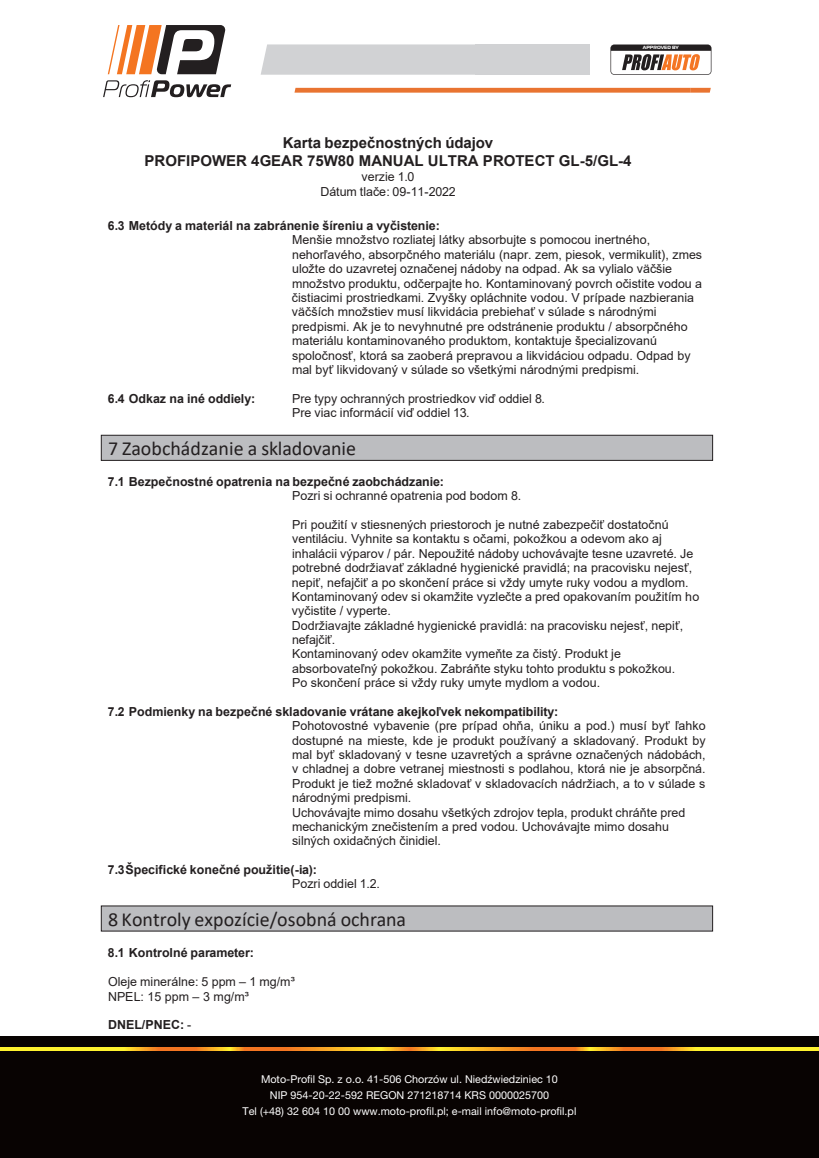
<style>
.page{position:relative;width:819px;height:1158px;background:#fff}
.page>*{position:absolute;margin:0;border:0;box-sizing:border-box;transform-origin:0 0}
.t1{font:20px "Calibri";color:#231f20}
.t2{font:700 15px/18.2px "Arial";color:#231f20;text-align:center}
.t3{font:12.5px/14.4px "Arial";color:#231f20}
.t4{font:700 12.5px "Arial";color:#231f20}
.t5{font:10.75px/16.2px "Helvetica Neue LT Pro";color:#fff;text-align:center}
.t6{font:700 4.62px "Magistral";color:#fff}
.s1{font-weight:400}
</style>
<div class="page">
<div style="left:101px;top:435px;width:612px;height:26px;background:#bcbdc0;border:1px solid #231f20"></div>
<div style="left:101px;top:906px;width:612px;height:25px;background:#bcbdc0"></div>
<div style="left:0;top:1036px;width:819px;height:122px;background:#080302"></div>
<svg style="left:0;top:1048px;width:819px;height:2px;background:#fab927"></svg>
<svg style="left:108px;top:25px;width:118px;height:49px"></svg>
<svg style="left:103px;top:80px;width:128px;height:17px"></svg>
<svg style="left:261px;top:44px;width:214px;height:31px;background:#d2d3d5"></svg>
<div style="left:475px;top:44px;width:114px;height:31px;background:#d1d2d4"></div>
<svg style="left:294px;top:88px;width:417px;height:5px;background:#ea7e40"></svg>
<svg style="left:610px;top:45px;width:101px;height:30px"></svg>
<p class="t6" style="left:643px;top:45px;width:37px">APPROVED BY</p>
<p class="t2" style="left:145px;top:134px;width:488px">Karta bezpečnostných údajov<br>PROFIPOWER 4GEAR 75W80 MANUAL ULTRA PROTECT GL-5/GL-4</p>
<p class="t3" style="left:320px;top:170px;width:137px;text-align:center">verzie 1.0<br>Dátum tlače: 09-11-2022</p>
<p class="t4" style="left:108px;top:217px;width:333px">6.3 Metódy a materiál na zabránenie šíreniu a vyčistenie:</p>
<p class="t3" style="left:292px;top:233px;width:412px">Menšie množstvo rozliatej látky absorbujte s pomocou inertného, nehorľavého, absorpčného materiálu (napr. zem, piesok, vermikulit), zmes uložte do uzavretej označenej nádoby na odpad. Ak sa vylialo väčšie množstvo produktu, odčerpajte ho. Kontaminovaný povrch očistite vodou a čistiacimi prostriedkami. Zvyšky opláchnite vodou. V prípade nazbierania väčších množstiev musí likvidácia prebiehať v súlade s národnými predpismi. Ak je to nevyhnutné pre odstránenie produktu / absorpčného materiálu kontaminovaného produktom, kontaktuje špecializovanú spoločnosť, ktorá sa zaoberá prepravou a likvidáciou odpadu. Odpad by mal byť likvidovaný v súlade so všetkými národnými predpismi.</p>
<p class="t4" style="left:108px;top:389px;width:149px">6.4 Odkaz na iné oddiely:</p>
<p class="t3" style="left:292px;top:391px;width:254px">Pre typy ochranných prostriedkov viď oddiel 8.<br>Pre viac informácií viď oddiel 13.</p>
<h1 class="t1" style="left:108px;top:435px;width:249px">7 Zaobchádzanie a skladovanie</h1>
<p class="t4" style="left:108px;top:472px;width:338px">7.1 Bezpečnostné opatrenia na bezpečné zaobchádzanie:</p>
<p class="t3" style="left:292px;top:489px;width:230px">Pozri si ochranné opatrenia pod bodom 8.</p>
<p class="t3" style="left:292px;top:517px;width:409px">Pri použití v stiesnených priestoroch je nutné zabezpečiť dostatočnú ventiláciu. Vyhnite sa kontaktu s očami, pokožkou a odevom ako aj inhalácii výparov / pár. Nepoužité nádoby uchovávajte tesne uzavreté. Je potrebné dodržiavať základné hygienické pravidlá; na pracovisku nejesť, nepiť, nefajčiť a po skončení práce si vždy umyte ruky vodou a mydlom.<br>Kontaminovaný odev si okamžite vyzlečte a pred opakovaním použitím ho vyčistite / vyperte.<br>Dodržiavajte základné hygienické pravidlá: na pracovisku nejesť, nepiť, nefajčiť.<br>Kontaminovaný odev okamžite vymeňte za čistý. Produkt je absorbovateľný pokožkou. Zabráňte styku tohto produktu s pokožkou.<br>Po skončení práce si vždy ruky umyte mydlom a vodou.</p>
<p class="t4" style="left:108px;top:702px;width:452px">7.2 Podmienky na bezpečné skladovanie vrátane akejkoľvek nekompatibility:</p>
<p class="t3" style="left:292px;top:718px;width:415px">Pohotovostné vybavenie (pre prípad ohňa, úniku a pod.) musí byť ľahko dostupné na mieste, kde je produkt používaný a skladovaný. Produkt by mal byť skladovaný v tesne uzavretých a správne označených nádobách, v chladnej a dobre vetranej miestnosti s podlahou, ktorá nie je absorpčná.<br>Produkt je tiež možné skladovať v skladovacích nádržiach, a to v súlade s národnými predpismi.<br>Uchovávajte mimo dosahu všetkých zdrojov tepla, produkt chráňte pred mechanickým znečistením a pred vodou. Uchovávajte mimo dosahu silných oxidačných činidiel.</p>
<p class="t4" style="left:108px;top:861px;width:210px">7.3Špecifické konečné použitie(-ia):</p>
<p class="t3" style="left:292px;top:877px;width:89px">Pozri oddiel 1.2.</p>
<h1 class="t1" style="left:108px;top:905px;width:300px">8 Kontroly expozície/osobná ochrana</h1>
<p class="t4" style="left:108px;top:944px;width:148px">8.1 Kontrolné parameter:</p>
<p class="t3" style="left:108px;top:974px;width:188px">Oleje minerálne: 5 ppm – 1 mg/m³<br>NPEL: 15 ppm – 3 mg/m³</p>
<p class="t4" style="left:108px;top:1016px;width:85px">DNEL/PNEC: <span class="s1">-</span></p>
<p class="t5" style="left:243px;top:1070px;width:335px">Moto-Profil Sp. z o.o. 41-506 Chorzów ul. Niedźwiedziniec 10<br>NIP 954-20-22-592 REGON 271218714 KRS 0000025700<br>Tel (+48) 32 604 10 00 www.moto-profil.pl; e-mail info@moto-profil.pl</p>
</div>
